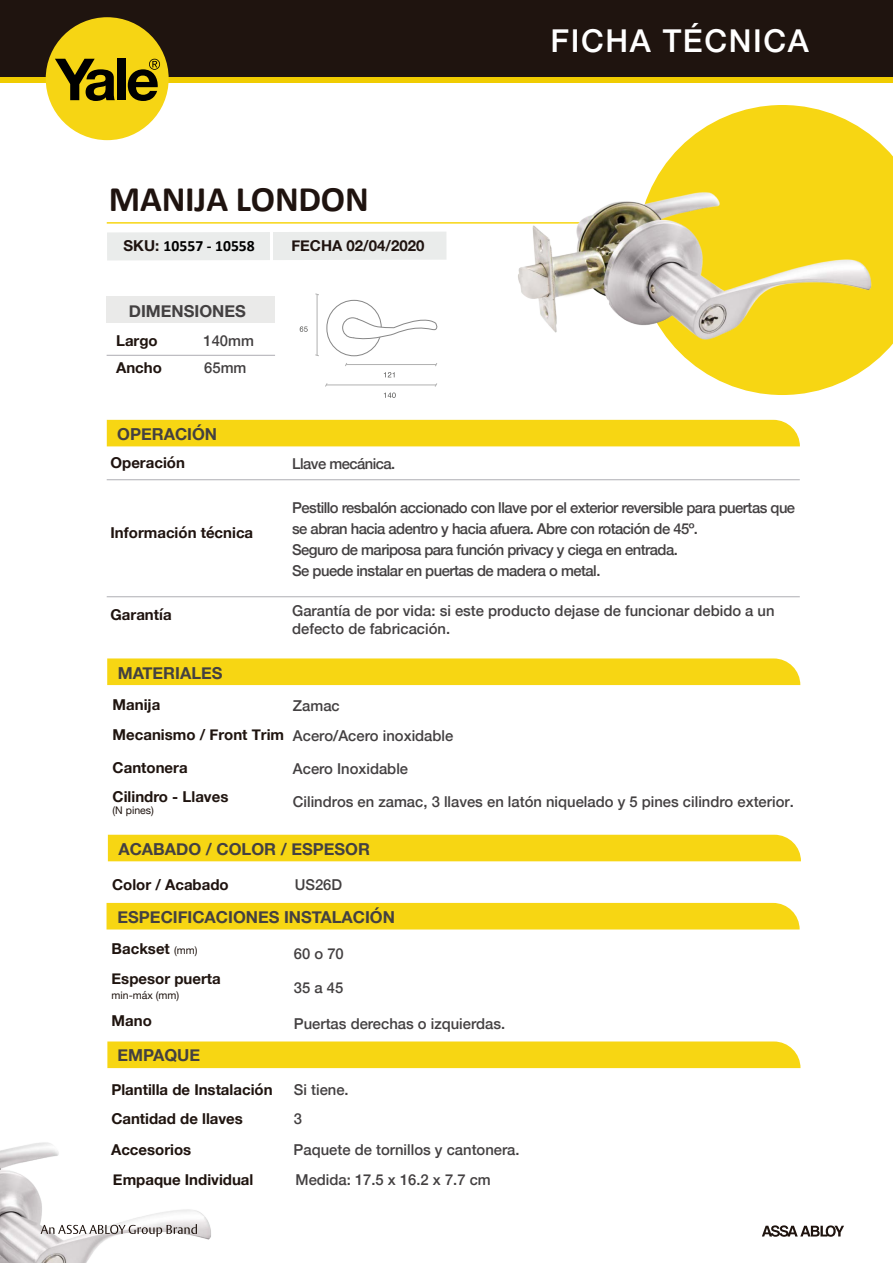
<style>
.page{position:relative;width:893px;height:1263px;background:#fff}
.page>*{position:absolute;margin:0;border:0;box-sizing:border-box;transform-origin:0 0}
.t1{font:700 36px "Calibri";letter-spacing:-.005em;color:#1f130f}
.t2{font:500 31.5px "Helvetica Neue";letter-spacing:.05em;color:#fff}
.t3{font:700 16.5px "Helvetica Neue";color:#434041}
.t4{font:700 15.6px "Calibri";letter-spacing:-.005em;color:#000}
.t5{font:500 15px/18px "Helvetica Neue";color:#434041}
.t6{font:500 15px/21px "Helvetica Neue";letter-spacing:-.035em;color:#434041}
.t7{font:700 15px/28.5px "Helvetica Neue";color:#1f140f}
.t8{font:700 15px "Helvetica Neue";color:#1f130f}
.t9{font:10.5px "Helvetica Neue";color:#1f140f}
.s1{font-family:"Helvetica Neue";font-size:15px;color:#1f130f}
.s2{font-weight:400;font-size:10.5px}
</style>
<div class="page">
<img style="left:0;top:1142px;width:211px;height:121px">
<div style="left:107px;top:1041px;width:693px;height:27px;background:#f7d613"></div>
<div style="left:107px;top:903px;width:693px;height:26px;background:#f7d613"></div>
<hr style="left:107px;top:222px;width:606px;height:2px;background:#f7d613">
<svg style="left:762px;top:1225px;width:82px;height:12px"></svg>
<svg style="left:41px;top:1224px;width:156px;height:13px"></svg>
<svg style="left:653px;top:105px;width:240px;height:290px;fill:#f7d613"></svg>
<div style="left:0;top:0;width:893px;height:78px;background:#1f140f"></div>
<div style="left:0;top:78px;width:893px;height:5px;background:#f0cc01"></div>
<div style="left:46px;top:17px;width:123px;height:123px;background:#f6d514;border-radius:50%"></div>
<svg style="left:55px;top:59px;width:60px;height:42px"></svg>
<div style="left:117px;top:59px;width:9px;height:41px;background:#000"></div>
<svg style="left:128px;top:59px;width:32px;height:42px"></svg>
<div style="left:107px;top:232px;width:339px;height:28px;background:#eaeceb"></div>
<div style="left:107px;top:420px;width:693px;height:26px;background:#f7d613"></div>
<hr style="left:107px;top:479px;width:693px;height:1px;background:#aeaeb3">
<hr style="left:107px;top:596px;width:693px;height:1px;background:#aeaeb3">
<div style="left:107px;top:658px;width:693px;height:27px;background:#f7d613"></div>
<div style="left:108px;top:835px;width:693px;height:26px;background:#f7d613"></div>
<div style="left:107px;top:296px;width:168px;height:27px;background:#eaeae9"></div>
<hr style="left:107px;top:355px;width:168px;height:1px;background:#adacb2">
<hr style="left:270px;top:227px;width:3px;height:47px;background:#fff">
<div style="left:326px;top:300px;width:56px;height:56px;border:1px solid #868686;border-radius:27px"></div>
<svg style="left:300px;top:326px;width:8px;height:6px"></svg>
<svg style="left:384px;top:393px;width:12px;height:5px"></svg>
<hr style="left:326px;top:385px;width:110px;height:1px;background:#b1b1b1">
<svg style="left:384px;top:372px;width:10px;height:5px"></svg>
<hr style="left:346px;top:364px;width:90px;height:1px;background:#b1b1b1">
<hr style="left:317px;top:294px;width:1px;height:61px;background:#b1b1b1">
<svg style="left:342px;top:314px;width:96px;height:27px"></svg>
<img style="left:513px;top:184px;width:363px;height:165px">
<h1 class="t1" style="left:109px;top:174px;width:261px">MANIJA LONDON</h1>
<p class="t4" style="left:124px;top:235px;width:133px"><span class="s1">SKU:</span> 10557 - 10558</p>
<p class="t8" style="left:291px;top:234px;width:135px">FECHA 02/04/2020</p>
<p class="t3" style="left:129px;top:298px;width:119px">DIMENSIONES</p>
<p class="t7" style="left:116px;top:327px;width:47px;line-height:27px">Largo<br>Ancho</p>
<p class="t5" style="left:203px;top:326px;width:52px;line-height:27px">140mm<br>65mm</p>
<p class="t3" style="left:117px;top:421px;width:101px">OPERACIÓN</p>
<h2 class="t2" style="left:551px;top:16px;width:260px">FICHA TÉCNICA</h2>
<p class="t8" style="left:111px;top:451px;width:76px">Operación</p>
<p class="t6" style="left:292px;top:452px;width:105px">Llave mecánica.</p>
<p class="t6" style="left:292px;top:496px;width:505px">Pestillo resbalón accionado con llave por el exterior reversible para puertas que se abran hacia adentro y hacia afuera. Abre con rotación de 45º.<br>Seguro de mariposa para función privacy y ciega en entrada.<br>Se puede instalar en puertas de madera o metal.</p>
<p class="t5" style="left:292px;top:601px;width:484px">Garantía de por vida: si este producto dejase de funcionar debido a un defecto de fabricación.</p>
<p class="t3" style="left:118px;top:660px;width:106px">MATERIALES</p>
<p class="t8" style="left:111px;top:521px;width:144px">Información técnica</p>
<p class="t8" style="left:111px;top:603px;width:63px">Garantía</p>
<p class="t7" style="left:113px;top:690px;width:173px;line-height:30px">Manija<br>Mecanismo / Front Trim</p>
<p class="t7" style="left:113px;top:754px;width:117px">Cantonera<br>Cilindro - Llaves</p>
<p class="t9" style="left:113px;top:802px;width:43px">(N pines)</p>
<p class="t5" style="left:293px;top:689px;width:162px;line-height:30px">Zamac<br>Acero/Acero inoxidable</p>
<p class="t5" style="left:293px;top:758px;width:117px">Acero Inoxidable</p>
<p class="t5" style="left:293px;top:791px;width:502px">Cilindros en zamac, 3 llaves en latón niquelado y 5 pines cilindro exterior.</p>
<p class="t3" style="left:118px;top:836px;width:253px">ACABADO / COLOR / ESPESOR</p>
<p class="t8" style="left:112px;top:872px;width:118px">Color / Acabado</p>
<p class="t5" style="left:295px;top:874px;width:49px">US26D</p>
<p class="t3" style="left:118px;top:904px;width:279px">ESPECIFICACIONES INSTALACIÓN</p>
<p class="t7" style="left:112px;top:934px;width:111px;line-height:30px">Backset <span class="s2">(mm)<br></span>Espesor puerta</p>
<p class="t9" style="left:112px;top:988px;width:69px">min-máx (mm)</p>
<p class="t7" style="left:112px;top:1007px;width:42px">Mano</p>
<p class="t3" style="left:118px;top:1042px;width:84px">EMPAQUE</p>
<p class="t5" style="left:294px;top:943px;width:51px">60 o 70</p>
<p class="t5" style="left:294px;top:977px;width:51px">35 a 45</p>
<p class="t5" style="left:294px;top:1013px;width:213px">Puertas derechas o izquierdas.</p>
<p class="t7" style="left:111px;top:1076px;width:163px">Plantilla de Instalación<br>Cantidad de llaves</p>
<p class="t5" style="left:294px;top:1074px;width:56px;line-height:29px">Si tiene.<br>3</p>
<p class="t7" style="left:111px;top:1135px;width:82px">Accesorios</p>
<p class="t5" style="left:294px;top:1139px;width:227px">Paquete de tornillos y cantonera.</p>
<p class="t7" style="left:113px;top:1165px;width:142px">Empaque Individual</p>
<p class="t5" style="left:296px;top:1169px;width:197px">Medida: 17.5 x 16.2 x 7.7 cm</p>
</div>
